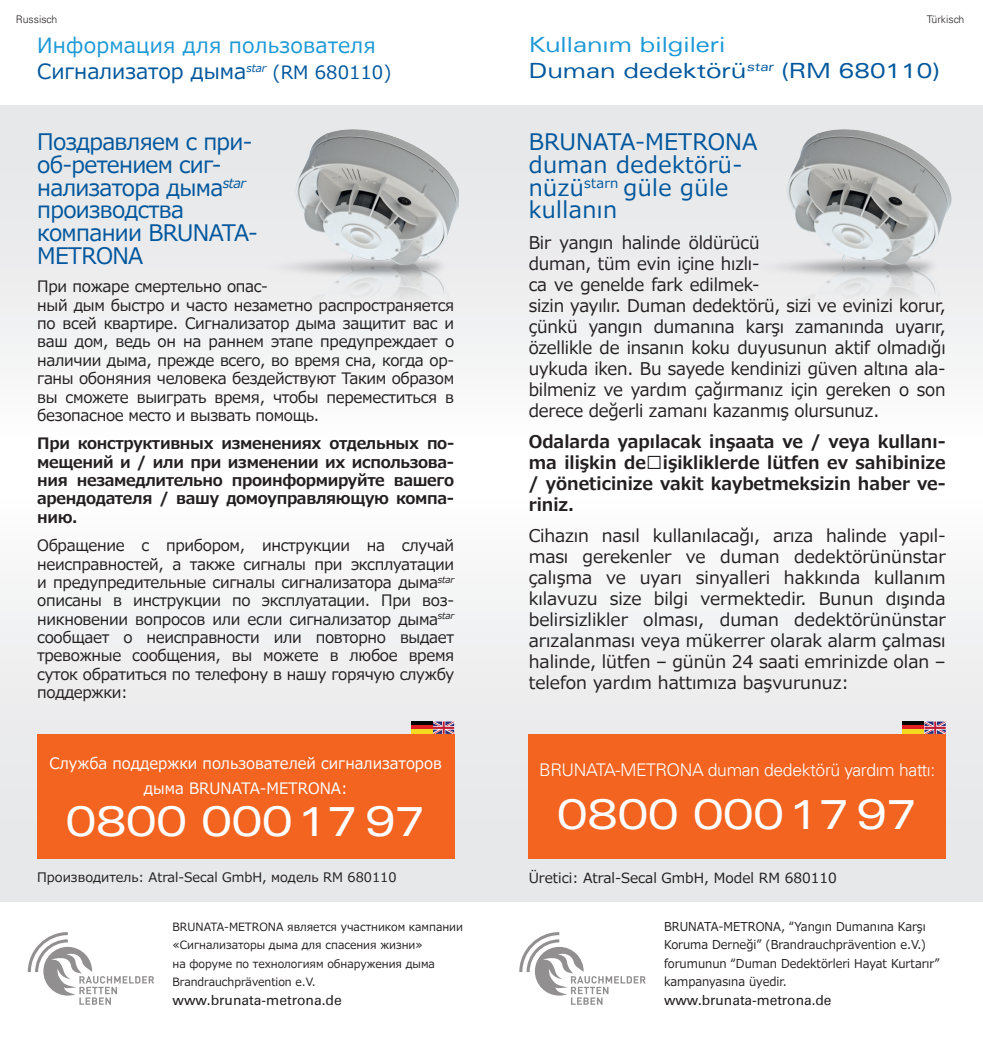
<style>
.page{position:relative;width:983px;height:1042px;background:#fff}
.page>*{position:absolute;margin:0;border:0;box-sizing:border-box;transform-origin:0 0}
.t1{font:expanded 42px "Univers LT";letter-spacing:-.02em;color:#fff}
.t2{font:22.75px/22.8px "Meiryo";letter-spacing:-.03em;color:#01579d}
.t3{font:22.75px/22.8px "Meiryo";letter-spacing:.02em;color:#01579d}
.t4{font:21px/25.2px "Meiryo";letter-spacing:.01em;color:#1d99d6}
.t5{font:expanded 21px/25.2px "Univers LT";color:#01579d}
.t6{font:17.5px/21px "Meiryo";letter-spacing:-.01em;color:#231f20}
.t7{font:700 17.5px/21px "Meiryo";color:#231f20;text-align:justify}
.t8{font:300 17.5px "Univers LT";letter-spacing:-.02em;color:#fff}
.t9{font:15.75px/18.4px "Meiryo";letter-spacing:-.02em;color:#231f20}
.t10{font:700 15.75px/18.4px "Meiryo";letter-spacing:-.02em;color:#231f20;text-align:justify}
.t11{font:15.75px/24.5px "Meiryo";color:#fff;text-align:center;scale:.96 1}
.t12{font:14px "Univers LT";color:#231f20}
.t13{font:14px "Meiryo";color:#231f20}
.t14{font:13.12px "Meiryo";color:#231f20}
.t15{font:12.25px/18.6px "Meiryo";color:#231f20;scale:.95 1}
.t16{font:11.38px/18.6px "Meiryo";color:#231f20}
.t17{font:300 10.5px "Univers LT";color:#231f20}
.s1{color:#01579d}
.s2{font-size:18.38px;color:#01579d}
.s3{color:#1d99d6}
</style>
<div class="page">
<div style="left:0;top:105px;width:523px;height:359px;background:linear-gradient(to bottom,#e2e3e5,#fdfdfd)"></div>
<div style="left:0;top:465px;width:524px;height:436px;background:linear-gradient(to bottom,#fdfeff,#e3dfde)"></div>
<div style="left:37px;top:734px;width:417px;height:124px;background:#f36421"></div>
<img style="left:268px;top:105px;width:191px;height:199px">
<div style="left:459px;top:105px;width:523px;height:359px;background:linear-gradient(to bottom,#e2e3e5,#fdfdfd)"></div>
<div style="left:459px;top:465px;width:523px;height:436px;background:linear-gradient(to right,#f2f2f3,#f3f2f3)"></div>
<div style="left:528px;top:734px;width:417px;height:124px;background:#f36421"></div>
<img style="left:759px;top:105px;width:223px;height:199px">
<hr style="left:902px;top:721px;width:21px;height:4px;background:#040503">
<div style="left:902px;top:725px;width:21px;height:5px;background:#e21e25"></div>
<hr style="left:902px;top:730px;width:21px;height:4px;background:#f4d920">
<svg style="left:924px;top:721px;width:21px;height:13px"></svg>
<hr style="left:411px;top:721px;width:21px;height:4px;background:#040503">
<div style="left:411px;top:725px;width:21px;height:5px;background:#e21e25"></div>
<hr style="left:411px;top:730px;width:21px;height:4px;background:#f4d920">
<svg style="left:433px;top:721px;width:21px;height:13px"></svg>
<svg style="left:519px;top:932px;width:126px;height:73px"></svg>
<svg style="left:28px;top:932px;width:126px;height:73px"></svg>
<p class="t17" style="left:16px;top:13px;width:43px">Russisch</p>
<p class="t17" style="left:926px;top:13px;width:39px">Türkisch</p>
<h3 class="t4" style="left:37px;top:34px;width:355px">Информация для пользователя<br><span class="s1">Сигнализатор дыма</span><sup>star</sup> <span class="s2">(RM 680110)</span></h3>
<h2 class="t2" style="left:37px;top:132px;width:222px">Поздравляем с при&shy;об-ретением сиг&shy;нализатора дыма<sup>star </sup>производства компании BRUNATA-<br>METRONA</h2>
<p class="t9" style="left:37px;top:278px;width:418px">При пожаре смертельно опас-<br>ный дым быстро и часто незаметно распространяется по всей квартире. Сигнализатор дыма защитит вас и ваш дом, ведь он на раннем этапе предупреждает о наличии дыма, прежде всего, во время сна, когда ор&shy;ганы обоняния человека бездействуют Таким образом вы сможете выиграть время, чтобы переместиться в безопасное место и вызвать помощь.</p>
<p class="t10" style="left:37px;top:435px;width:418px">При конструктивных изменениях отдельных по&shy;мещений и / или при изменении их использова&shy;ния незамедлительно проинформируйте вашего арендодателя / вашу домоуправляющую компа&shy;нию.</p>
<p class="t9" style="left:37px;top:537px;width:418px;text-align:justify">Обращение с прибором, инструкции на случай неисправностей, а также сигналы при эксплуатации и предупредительные сигналы сигнализатора дыма<sup>star </sup>описаны в инструкции по эксплуатации. При воз&shy;никновении вопросов или если сигнализатор дыма<sup>star </sup>сообщает о неисправности или повторно выдает тревожные сообщения, вы можете в любое время суток обратиться по телефону в нашу горячую службу поддержки:</p>
<p class="t11" style="left:49px;top:752px;width:410px">Служба поддержки пользователей сигнализаторов дыма BRUNATA-METRONA:</p>
<h1 class="t1" style="left:65px;top:796px;width:362px">0800 00017 97</h1>
<p class="t14" style="left:37px;top:868px;width:360px">Производитель: Atral-Secal GmbH, модель RM 680110</p>
<p class="t16" style="left:172px;top:918px;width:292px">BRUNATA-METRONA является участником кампании «Сигнализаторы дыма для спасения жизни»<br>на форуме по технологиям обнаружения дыма Brandrauchprävention e.V.</p>
<p class="t12" style="left:172px;top:991px;width:171px">www.brunata-metrona.de</p>
<h3 class="t5" style="left:528px;top:32px;width:413px"><span class="s3">Kullanım bilgileri<br></span>Duman dedektörü<sup>star</sup> (RM 680110)</h3>
<h2 class="t3" style="left:528px;top:132px;width:230px">BRUNATA-METRONA duman dedektörü&shy;nüzü<sup>starn</sup> güle güle kullanın</h2>
<p class="t6" style="left:528px;top:233px;width:418px">Bir yangın halinde öldürücü<br>duman, tüm evin içine hızlı-<br>ca ve genelde fark edilmek-<br>sizin yayılır. Duman dedektörü, sizi ve evinizi korur, çünkü yangın dumanına karşı zamanında uyarır, özellikle de insanın koku duyusunun aktif olmadığı uykuda iken. Bu sayede kendinizi güven altına ala&shy;bilmeniz ve yardım çağırmanız için gereken o son derece değerli zamanı kazanmış olursunuz.</p>
<p class="t7" style="left:528px;top:432px;width:418px">Odalarda yapılacak inşaata ve / veya kullanı&shy;ma ilişkin değişikliklerde lütfen ev sahibinize / yöneticinize vakit kaybetmeksizin haber ve&shy;riniz.</p>
<p class="t6" style="left:528px;top:526px;width:418px;text-align:justify">Cihazın nasıl kullanılacağı, arıza halinde yapıl&shy;ması gerekenler ve duman dedektörününstar çalışma ve uyarı sinyalleri hakkında kullanım kılavuzu size bilgi vermektedir. Bunun dışında belirsizlikler olması, duman dedektörününstar arızalanması veya mükerrer olarak alarm çalması halinde, lütfen – günün 24 saati emrinizde olan – telefon yardım hattımıza başvurunuz:</p>
<p class="t8" style="left:539px;top:759px;width:397px">BRUNATA-METRONA duman dedektörü yardım hattı:</p>
<h1 class="t1" style="left:556px;top:789px;width:362px">0800 00017 97</h1>
<p class="t13" style="left:528px;top:868px;width:309px">Üretici: Atral-Secal GmbH, Model RM 680110</p>
<p class="t15" style="left:663px;top:917px;width:292px">BRUNATA-METRONA, “Yangın Dumanına Karşı Koruma Derneği” (Brandrauchprävention e.V.) forumunun “Duman Dedektörleri Hayat Kurtarır” kampanyasına üyedir.</p>
<p class="t12" style="left:663px;top:991px;width:169px">www.brunata-metrona.de</p>
</div>
